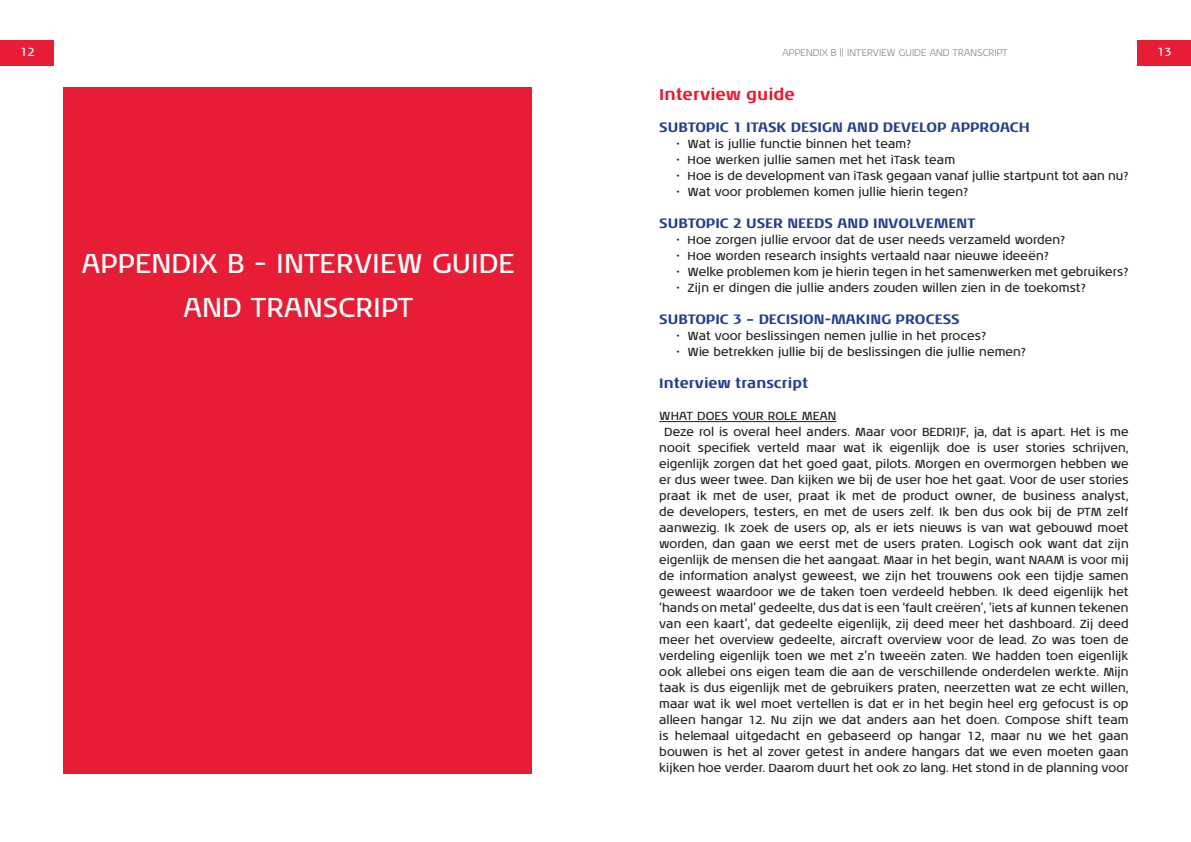
<style>
.page{position:relative;width:1191px;height:842px;background:#fff}
.page>*{position:absolute;margin:0;border:0;box-sizing:border-box;transform-origin:0 0}
.Hoofdstuktitel_numme{font:28px/43.2px "KLM Noa";color:#fff;text-align:center}
.Paragraaf_x_x{font:700 16px "KLM Noa";color:#e71d36}
.Paragraaf_x_x_x{font:700 14px "KLM Noa";color:#253f8e}
.Text{font:12px/16px "KLM Noa";letter-spacing:.005em;color:#231f20;text-align:center}
.Paragraaf_x_x_x_x{font:12px "KLM Noa";color:#231f20}
.t1{font:12px "KLM Noa";color:#fff}
.t2{font:300 10px "KLM Noa";color:#6c6d70}
</style>
<div class="page">
<div style="left:0;top:40px;width:54px;height:26px;background:#e71d36"></div>
<div style="left:1136px;top:40px;width:54px;height:26px;background:#e71d36"></div>
<hr style="left:659px;top:421px;width:177px;height:1px;background:#231f20">
<div style="left:64px;top:88px;width:468px;height:686px;background:#e71d36"></div>
<p class="t1" style="left:20px;top:44px;width:16px">12</p>
<p class="t2" style="left:782px;top:47px;width:227px">APPENDIX B || INTERVIEW GUIDE AND TRANSCRIPT</p>
<p class="t1" style="left:1157px;top:44px;width:16px">13</p>
<p class="Paragraaf_x_x" style="left:659px;top:84px;width:137px">Interview guide</p>
<p class="Paragraaf_x_x_x" style="left:659px;top:118px;width:372px">SUBTOPIC 1 ITASK DESIGN AND DEVELOP APPROACH</p>
<p class="Text" style="left:676px;top:136px;width:237px">• Wat is jullie functie binnen het team?</p>
<p class="Text" style="left:676px;top:152px;width:280px">• Hoe werken jullie samen met het iTask team</p>
<p class="Text" style="left:676px;top:168px;width:454px">• Hoe is de development van iTask gegaan vanaf jullie startpunt tot aan nu?</p>
<p class="Text" style="left:676px;top:184px;width:293px">• Wat voor problemen komen jullie hierin tegen?</p>
<p class="Paragraaf_x_x_x" style="left:659px;top:214px;width:318px">SUBTOPIC 2 USER NEEDS AND INVOLVEMENT</p>
<p class="Text" style="left:676px;top:232px;width:390px">• Hoe zorgen jullie ervoor dat de user needs verzameld worden?</p>
<p class="Text" style="left:676px;top:248px;width:374px">• Hoe worden research insights vertaald naar nieuwe ideeën?</p>
<p class="Text" style="left:676px;top:264px;width:454px">• Welke problemen kom je hierin tegen in het samenwerken met gebruikers?</p>
<p class="Text" style="left:676px;top:280px;width:411px">• Zijn er dingen die jullie anders zouden willen zien in de toekomst?</p>
<p class="Paragraaf_x_x_x" style="left:659px;top:310px;width:302px">SUBTOPIC 3 – DECISION-MAKING PROCESS</p>
<p class="Text" style="left:676px;top:328px;width:311px">• Wat voor beslissingen nemen jullie in het proces?</p>
<p class="Text" style="left:676px;top:344px;width:351px">• Wie betrekken jullie bij de beslissingen die jullie nemen?</p>
<p class="Paragraaf_x_x_x" style="left:659px;top:374px;width:150px">Interview transcript</p>
<p class="Paragraaf_x_x_x_x" style="left:659px;top:408px;width:178px">WHAT DOES YOUR ROLE MEAN</p>
<p class="Text" style="left:659px;top:424px;width:471px">Deze rol is overal heel anders. Maar voor BEDRIJF, ja, dat is apart. Het is me nooit specifiek verteld maar wat ik eigenlijk doe is user stories schrijven, eigenlijk zorgen dat het goed gaat, pilots. Morgen en overmorgen hebben we er dus weer twee. Dan kijken we bij de user hoe het gaat. Voor de user stories praat ik met de user, praat ik met de product owner, de business analyst, de developers, testers, en met de users zelf. Ik ben dus ook bij de PTM zelf aanwezig. Ik zoek de users op, als er iets nieuws is van wat gebouwd moet worden, dan gaan we eerst met de users praten. Logisch ook want dat zijn eigenlijk de mensen die het aangaat. Maar in het begin, want NAAM is voor mij de information analyst geweest, we zijn het trouwens ook een tijdje samen geweest waardoor we de taken toen verdeeld hebben. Ik deed eigenlijk het ‘hands on metal’ gedeelte, dus dat is een ‘fault creëren’, ’iets af kunnen tekenen van een kaart’, dat gedeelte eigenlijk, zij deed meer het dashboard. Zij deed meer het overview gedeelte, aircraft overview voor de lead. Zo was toen de verdeling eigenlijk toen we met z’n tweeën zaten. We hadden toen eigenlijk ook allebei ons eigen team die aan de verschillende onderdelen werkte. Mijn taak is dus eigenlijk met de gebruikers praten, neerzetten wat ze echt willen, maar wat ik wel moet vertellen is dat er in het begin heel erg gefocust is op alleen hangar 12. Nu zijn we dat anders aan het doen. Compose shift team is helemaal uitgedacht en gebaseerd op hangar 12, maar nu we het gaan bouwen is het al zover getest in andere hangars dat we even moeten gaan kijken hoe verder. Daarom duurt het ook zo lang. Het stond in de planning voor</p>
<p class="Hoofdstuktitel_numme" style="left:82px;top:242px;width:434px">APPENDIX B - INTERVIEW GUIDE<br>AND TRANSCRIPT</p>
</div>
